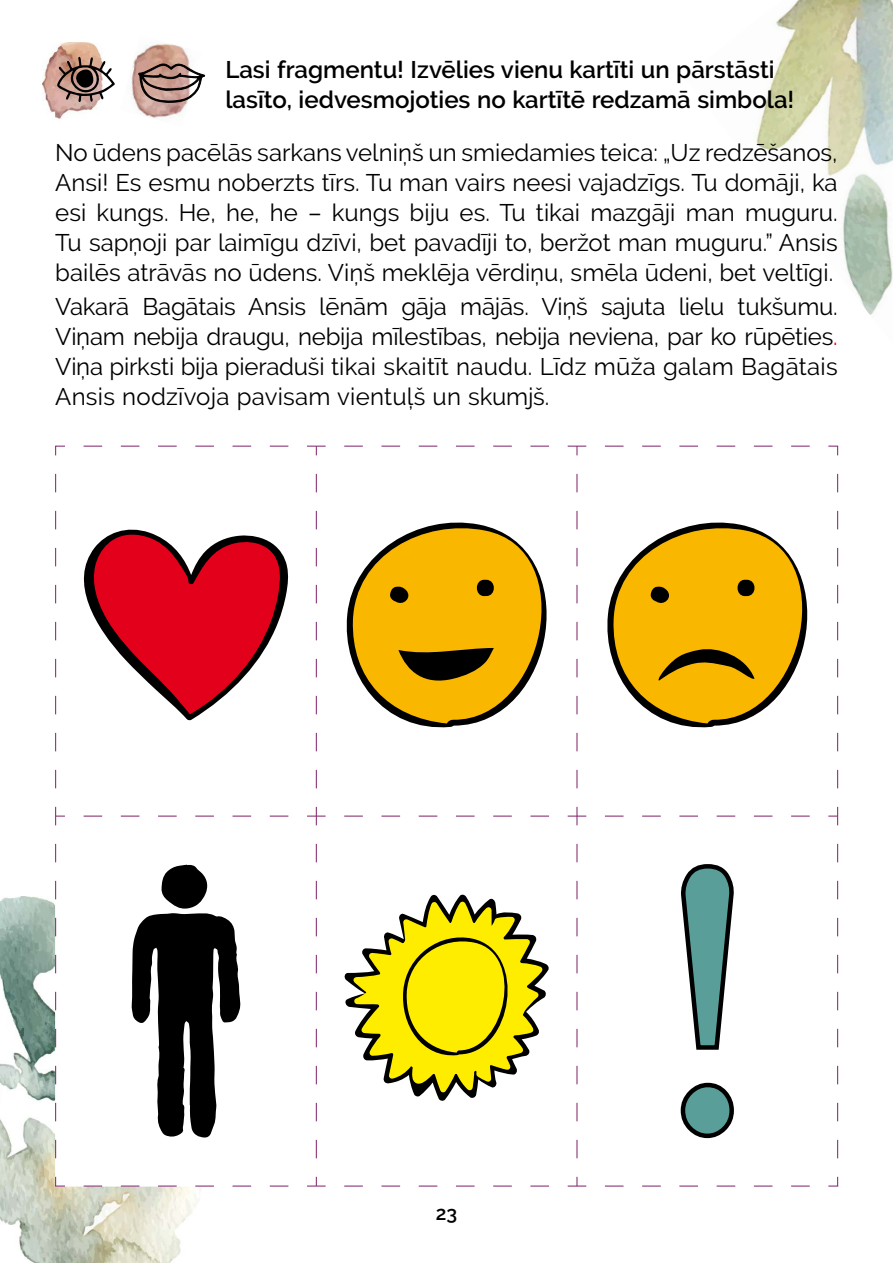
<style>
.page{position:relative;width:893px;height:1263px;background:#fff}
.page>*{position:absolute;margin:0;border:0;box-sizing:border-box;transform-origin:0 0}
.t1{font:24px/30px "Raleway";color:#000;text-align:justify}
.t2{font:600 24px/30px "Raleway";color:#000}
.t3{font:600 19.5px "Raleway";color:#000}
.s1{color:#e2001a}
</style>
<div class="page">
<img style="left:756px;top:0;width:137px;height:315px">
<img style="left:0;top:897px;width:202px;height:366px">
<img style="left:131px;top:42px;width:57px;height:76px">
<svg style="left:138px;top:50px;width:67px;height:53px"></svg>
<svg style="left:65px;top:825px;width:512px;height:361px"></svg>
<hr style="left:316px;top:816px;width:1px;height:370px;background:#fff">
<hr style="left:56px;top:1186px;width:260px;height:1px;background:#fff">
<svg style="left:55px;top:445px;width:262px;height:372px"></svg>
<svg style="left:344px;top:446px;width:205px;height:1px"></svg>
<svg style="left:316px;top:465px;width:1px;height:323px"></svg>
<svg style="left:316px;top:446px;width:10px;height:9px"></svg>
<svg style="left:577px;top:473px;width:1px;height:315px"></svg>
<svg style="left:837px;top:473px;width:1px;height:315px"></svg>
<svg style="left:568px;top:445px;width:270px;height:10px"></svg>
<svg style="left:84px;top:816px;width:214px;height:1px"></svg>
<svg style="left:344px;top:816px;width:205px;height:1px"></svg>
<svg style="left:316px;top:843px;width:1px;height:315px"></svg>
<svg style="left:307px;top:807px;width:19px;height:18px"></svg>
<svg style="left:605px;top:816px;width:205px;height:1px"></svg>
<svg style="left:577px;top:843px;width:1px;height:315px"></svg>
<svg style="left:568px;top:807px;width:18px;height:18px"></svg>
<svg style="left:837px;top:843px;width:1px;height:315px"></svg>
<svg style="left:828px;top:807px;width:10px;height:18px"></svg>
<svg style="left:84px;top:1186px;width:205px;height:1px"></svg>
<svg style="left:55px;top:815px;width:10px;height:372px"></svg>
<svg style="left:344px;top:1186px;width:205px;height:1px"></svg>
<svg style="left:307px;top:1177px;width:19px;height:10px"></svg>
<svg style="left:568px;top:1177px;width:270px;height:10px"></svg>
<svg style="left:68px;top:525px;width:221px;height:196px"></svg>
<svg style="left:346px;top:513px;width:232px;height:220px"></svg>
<svg style="left:351px;top:518px;width:227px;height:205px;fill:#fab700"></svg>
<svg style="left:390px;top:586px;width:23px;height:21px"></svg>
<svg style="left:474px;top:580px;width:22px;height:16px"></svg>
<svg style="left:398px;top:648px;width:96px;height:38px;background:#6d5000"></svg>
<svg style="left:607px;top:513px;width:232px;height:220px"></svg>
<svg style="left:612px;top:518px;width:227px;height:205px;fill:#fab700"></svg>
<svg style="left:650px;top:586px;width:24px;height:21px"></svg>
<svg style="left:735px;top:580px;width:22px;height:16px"></svg>
<svg style="left:656px;top:646px;width:98px;height:35px;background:#ab7d00"></svg>
<svg style="left:132px;top:865px;width:109px;height:272px"></svg>
<svg style="left:323px;top:892px;width:226px;height:210px"></svg>
<svg style="left:343px;top:894px;width:207px;height:207px"></svg>
<svg style="left:680px;top:864px;width:54px;height:275px"></svg>
<img style="left:43px;top:43px;width:58px;height:76px">
<svg style="left:56px;top:56px;width:59px;height:46px"></svg>
<p class="t2" style="left:225px;top:54px;width:570px">Lasi fragmentu! Izvēlies vienu kartīti un pārstāsti lasīto, iedvesmojoties no kartītē redzamā simbola!</p>
<p class="t1" style="left:55px;top:137px;width:784px">No ūdens pacēlās sarkans velniņš un smiedamies teica: „Uz redzēšanos, Ansi! Es esmu noberzts tīrs. Tu man vairs neesi vajadzīgs. Tu domāji, ka esi kungs. He, he, he – kungs biju es. Tu tikai mazgāji man muguru.<br>Tu sapņoji par laimīgu dzīvi, bet pavadīji to, beržot man muguru.” Ansis bailēs atrāvās no ūdens. Viņš meklēja vērdiņu, smēla ūdeni, bet veltīgi.</p>
<p class="t1" style="left:55px;top:291px;width:784px">Vakarā Bagātais Ansis lēnām gāja mājās. Viņš sajuta lielu tukšumu.<br>Viņam nebija draugu, nebija mīlestības, nebija neviena, par ko rūpēties<span class="s1">.<br></span>Viņa pirksti bija pieraduši tikai skaitīt naudu. Līdz mūža galam Bagātais Ansis nodzīvoja pavisam vientuļš un skumjš.</p>
<p class="t3" style="left:436px;top:1202px;width:23px">23</p>
</div>
